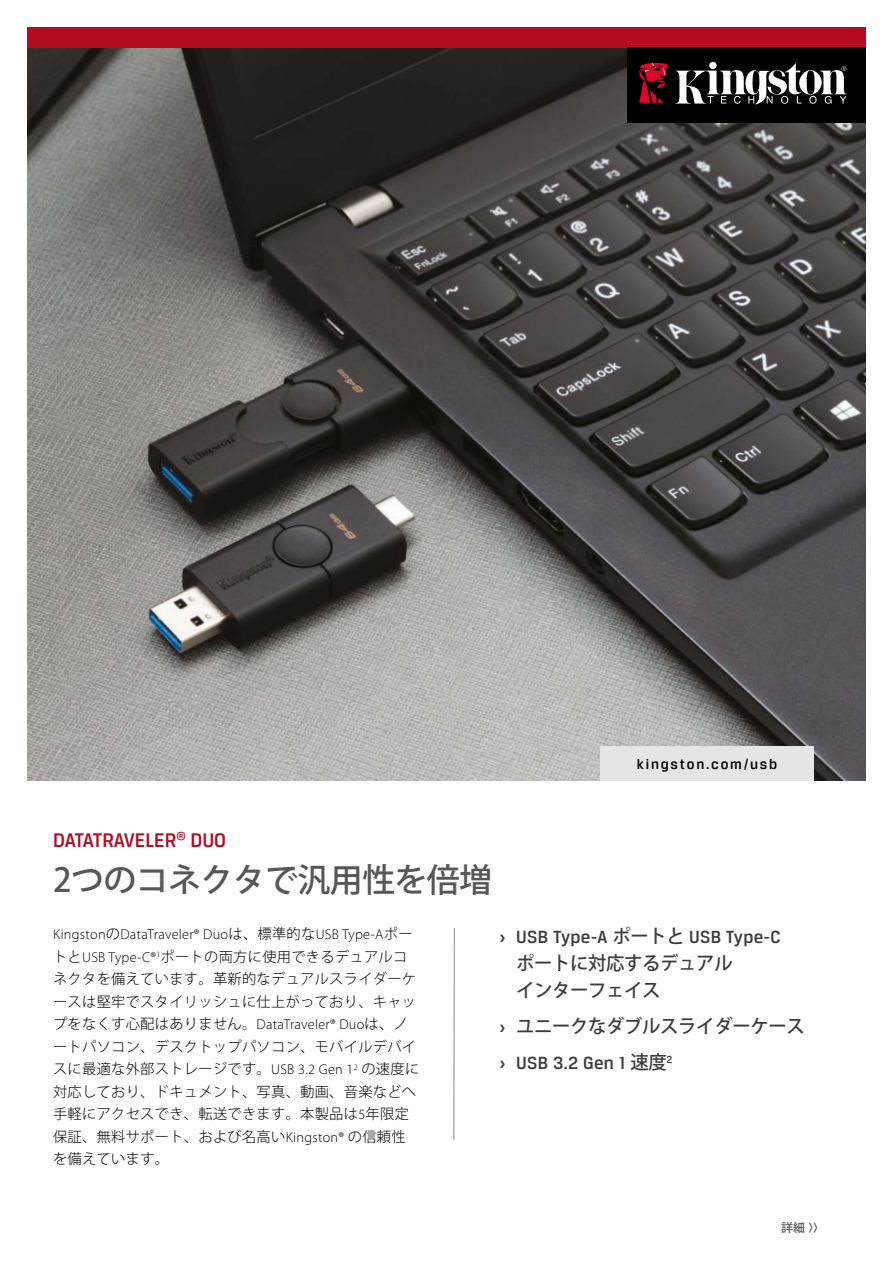
<style>
.page{position:relative;width:893px;height:1263px;background:#fff}
.page>*{position:absolute;margin:0;border:0;box-sizing:border-box;transform-origin:0 0}
.t1{font:500 33px "Koz Go Pro";letter-spacing:-.02em;color:#575756}
.t2{font:500 21px "Breuer Text";color:#b60c22}
.t3{font:500 18.75px "Breuer Text";letter-spacing:.015em;color:#3c3c3b}
.t4{font:500 18.75px/27px "Koz Go Pro";letter-spacing:-.02em;color:#3c3c3b}
.t5{font:500 15px "Breuer Text";letter-spacing:.12em;color:#000}
.t6{font:300 14.25px/22.5px "Koz Go Pro";letter-spacing:.02em;color:#000}
.t7{font:300 14.25px "Myriad Pro";letter-spacing:.02em;color:#000}
.t8{font:500 12px "Koz Go Pro";color:#575756}
.s1{font-family:"Koz Go Pro"}
.s2{font-family:"Myriad Pro"}
.s3{font-weight:700}
.s4{font-family:"Breuer Text";font-weight:700}
.s5{font-family:"Breuer Text";font-size:13.5px}
</style>
<div class="page">
<img style="left:27px;top:47px;width:839px;height:734px">
<div style="left:600px;top:746px;width:214px;height:35px;background:#e5e5e5"></div>
<div style="left:27px;top:27px;width:839px;height:20px;background:#b60c22"></div>
<div style="left:628px;top:47px;width:238px;height:76px;background:#000"></div>
<svg style="left:675px;top:63px;width:172px;height:42px"></svg>
<svg style="left:639px;top:62px;width:29px;height:41px"></svg>
<svg style="left:453px;top:927px;width:2px;height:214px"></svg>
<p class="t5" style="left:637px;top:756px;width:142px">kingston.com/usb</p>
<h2 class="t2" style="left:53px;top:828px;width:175px">DATATRAVELER<sup>®</sup> DUO</h2>
<h1 class="t1" style="left:53px;top:858px;width:440px">2つのコネクタで汎用性を倍増</h1>
<p class="t7" style="left:53px;top:926px;width:361px">Kingston<span class="s1">の</span>DataTraveler® Duo<span class="s1">は、標準的な</span>USB Type-A<span class="s1">ポー</span></p>
<p class="t6" style="left:53px;top:945px;width:368px">トと<span class="s2">USB Type-C®</span><sup>1</sup>ポートの両方に使用できるデュアルコネクタを備えています。革新的なデュアルスライダーケースは堅牢でスタイリッシュに仕上がっており、キャップをなくす心配はありません。<span class="s2">DataTraveler® Duo</span>は、ノートパソコン、デスクトップパソコン、モバイルデバイスに最適な外部ストレージです。<span class="s2">USB 3.2 Gen 1</span><sup>2</sup> の速度に対応しており、ドキュメント、写真、動画、音楽などへ手軽にアクセスでき、転送できます。本製品は<span class="s2">5</span>年限定保証、無料サポート、および名高い<span class="s2">Kingston®</span> の信頼性を備えています。</p>
<h3 class="t3" style="left:499px;top:926px;width:283px"><span class="s3">›</span> USB Type-A <span class="s1">ポートと</span> USB Type-C</h3>
<h3 class="t4" style="left:516px;top:950px;width:218px">ポートに対応するデュアルインターフェイス</h3>
<h3 class="t4" style="left:500px;top:1013px;width:307px"><span class="s4">›</span> ユニークなダブルスライダーケース</h3>
<h3 class="t3" style="left:499px;top:1052px;width:174px"><span class="s3">›</span> USB 3.2 Gen 1 <span class="s1">速度</span><sup>2</sup></h3>
<p class="t8" style="left:781px;top:1219px;width:38px">詳細 <span class="s5">&gt;&gt;</span></p>
</div>
